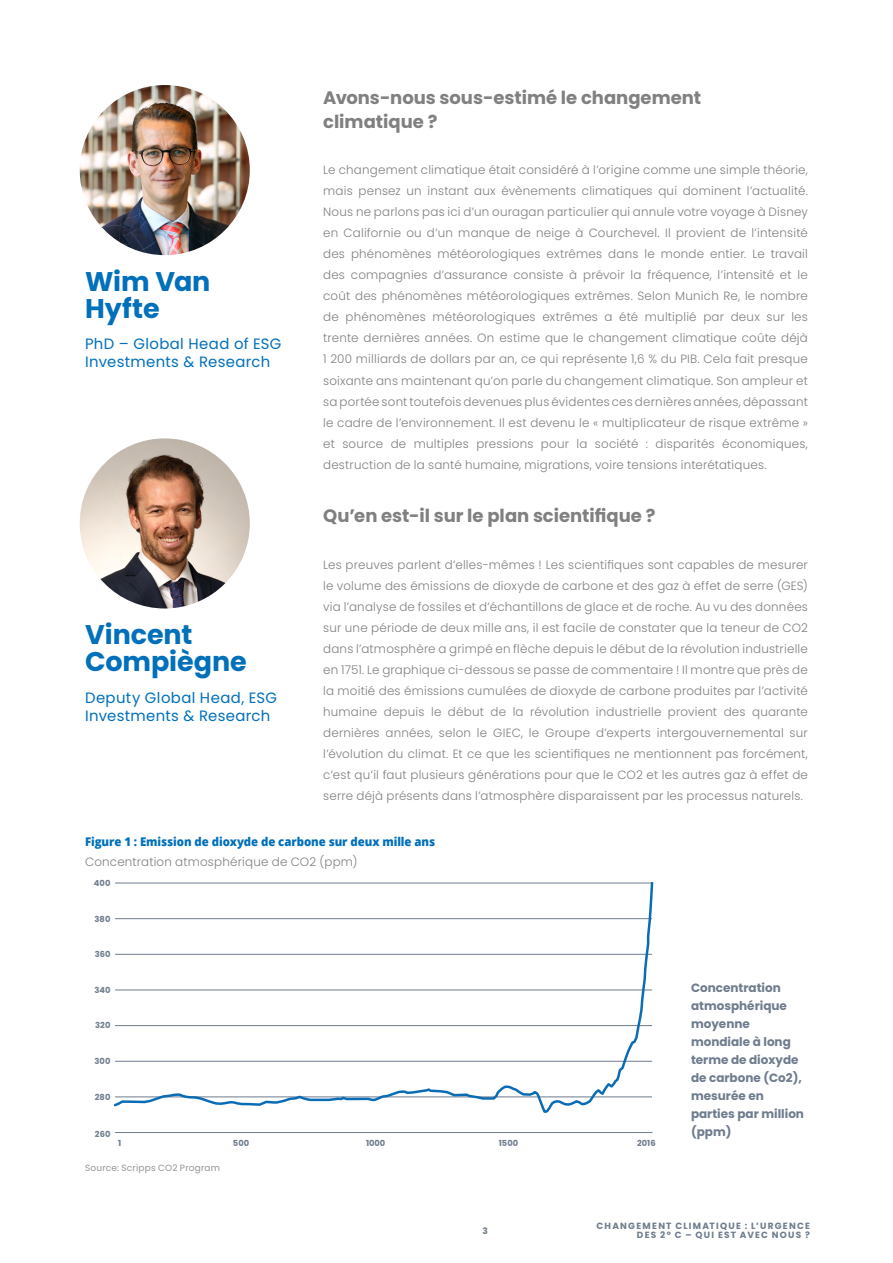
<style>
.page{position:relative;width:893px;height:1263px;background:#fff}
.page>*{position:absolute;margin:0;border:0;box-sizing:border-box;transform-origin:0 0}
.t1{font:700 27px/27px "Poppins";letter-spacing:-.005em;color:#0070ba}
.t2{font:700 18px/24px "Poppins";color:#818080}
.t3{font:15px/18px "Poppins";letter-spacing:.025em;color:#0070ba}
.t4{font:300 12px/21px "Poppins";letter-spacing:.015em;color:#818080;text-align:justify}
.t5{font:700 12px/18px "Poppins";color:#6e7c8d}
.t6{font:800 12px "Open Sans";letter-spacing:-.005em;color:#0070ba;scale:.95 1}
.t7{font:700 9px/9px "Poppins";letter-spacing:.135em;color:#6e7c8d;text-align:right}
.t8{font:9px "Poppins";letter-spacing:.02em;color:#949494}
.t9{font:700 8.25px "Poppins";color:#6e7c8d}
</style>
<div class="page">
<img style="left:80px;top:85px;width:170px;height:170px;border-radius:85px">
<img style="left:80px;top:438px;width:170px;height:170px;border-radius:85px">
<hr style="left:115px;top:1132px;width:537px;height:1px;background:#6e7c8d">
<svg style="left:113px;top:881px;width:541px;height:232px"></svg>
<h1 class="t1" style="left:85px;top:268px;width:127px">Wim Van<br>Hyfte</h1>
<p class="t3" style="left:85px;top:335px;width:198px">PhD – Global Head of ESG<br>Investments &amp; Research</p>
<h1 class="t1" style="left:85px;top:621px;width:163px">Vincent<br>Compiègne</h1>
<p class="t3" style="left:85px;top:688px;width:194px">Deputy Global Head, ESG<br>Investments &amp; Research</p>
<h2 class="t2" style="left:323px;top:86px;width:379px">Avons-nous sous-estimé le changement climatique ?</h2>
<p class="t4" style="left:323px;top:160px;width:486px">Le changement climatique était considéré à l’origine comme une simple théorie, mais pensez un instant aux évènements climatiques qui dominent l’actualité.<br>Nous ne parlons pas ici d’un ouragan particulier qui annule votre voyage à Disney en Californie ou d’un manque de neige à Courchevel. Il provient de l’intensité des phénomènes météorologiques extrêmes dans le monde entier. Le travail des compagnies d’assurance consiste à prévoir la fréquence, l’intensité et le coût des phénomènes météorologiques extrêmes. Selon Munich Re, le nombre de phénomènes météorologiques extrêmes a été multiplié par deux sur les trente dernières années. On estime que le changement climatique coûte déjà 1 200 milliards de dollars par an, ce qui représente 1,6 % du PIB. Cela fait presque soixante ans maintenant qu’on parle du changement climatique. Son ampleur et sa portée sont toutefois devenues plus évidentes ces dernières années, dépassant le cadre de l’environnement. Il est devenu le « multiplicateur de risque extrême » et source de multiples pressions pour la société : disparités économiques, destruction de la santé humaine, migrations, voire tensions interétatiques.</p>
<h2 class="t2" style="left:323px;top:504px;width:334px">Qu’en est-il sur le plan scientifique ?</h2>
<p class="t4" style="left:323px;top:554px;width:486px">Les preuves parlent d’elles-mêmes ! Les scientifiques sont capables de mesurer le volume des émissions de dioxyde de carbone et des gaz à effet de serre (GES) via l’analyse de fossiles et d’échantillons de glace et de roche. Au vu des données sur une période de deux mille ans, il est facile de constater que la teneur de CO2 dans l’atmosphère a grimpé en flèche depuis le début de la révolution industrielle en 1751. Le graphique ci-dessous se passe de commentaire ! Il montre que près de la moitié des émissions cumulées de dioxyde de carbone produites par l’activité humaine depuis le début de la révolution industrielle provient des quarante dernières années, selon le GIEC, le Groupe d’experts intergouvernemental sur l’évolution du climat. Et ce que les scientifiques ne mentionnent pas forcément, c’est qu’il faut plusieurs générations pour que le CO2 et les autres gaz à effet de serre déjà présents dans l’atmosphère disparaissent par les processus naturels.</p>
<p class="t6" style="left:85px;top:832px;width:370px">Figure 1 : Emission de dioxyde de carbone sur deux mille ans</p>
<p class="t4" style="left:85px;top:851px;width:274px">Concentration atmosphérique de CO2 (ppm)</p>
<p class="t9" style="left:94px;top:878px;width:18px">400</p>
<p class="t9" style="left:95px;top:914px;width:17px">380</p>
<p class="t9" style="left:95px;top:949px;width:17px">360</p>
<p class="t9" style="left:94px;top:985px;width:18px">340</p>
<p class="t9" style="left:95px;top:1021px;width:17px">320</p>
<p class="t9" style="left:95px;top:1056px;width:17px">300</p>
<p class="t9" style="left:95px;top:1092px;width:17px">280</p>
<p class="t9" style="left:95px;top:1129px;width:17px">260</p>
<p class="t9" style="left:118px;top:1138px;width:5px">1</p>
<p class="t9" style="left:233px;top:1138px;width:18px">500</p>
<p class="t9" style="left:366px;top:1138px;width:21px">1000</p>
<p class="t9" style="left:499px;top:1138px;width:21px">1500</p>
<p class="t9" style="left:637px;top:1138px;width:20px">2016</p>
<p class="t8" style="left:85px;top:1162px;width:137px">Source: Scripps CO2 Program</p>
<p class="t5" style="left:691px;top:979px;width:115px">Concentration atmosphérique moyenne mondiale à long terme de dioxyde de carbone (Co2), mesurée en parties par million (ppm)</p>
<p class="t7" style="left:482px;top:1226px;width:7px">3</p>
<p class="t7" style="left:597px;top:1221px;width:215px">CHANGEMENT CLIMATIQUE : L’URGENCE<br>DES 2° C – QUI EST AVEC NOUS ?</p>
</div>
